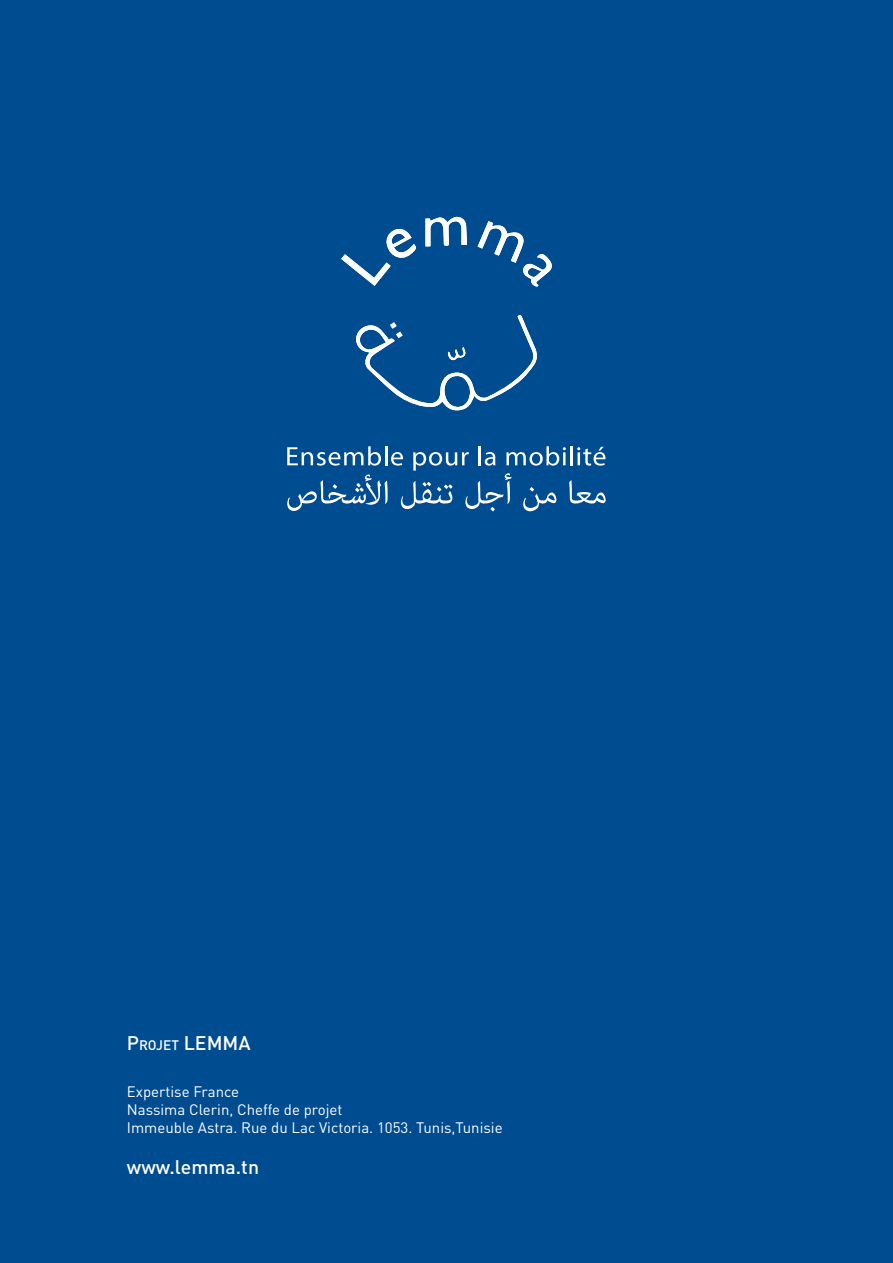
<style>
.page{position:relative;width:893px;height:1263px;background:#004c91}
.page>*{position:absolute;margin:0;border:0;box-sizing:border-box;transform-origin:0 0}
.t1{font:500 19.5px "DIN Pro";color:#fff}
.t2{font:500 19.5px "DIN Pro";color:#fff}
.t3{font:15px/18px "DIN Pro";color:#fff}
.s1{font-size:13.65px}
</style>
<div class="page">
<svg style="left:425px;top:217px;width:42px;height:29px"></svg>
<svg style="left:341px;top:229px;width:75px;height:57px"></svg>
<svg style="left:478px;top:221px;width:74px;height:66px"></svg>
<svg style="left:356px;top:315px;width:181px;height:96px"></svg>
<svg style="left:287px;top:446px;width:319px;height:65px"></svg>
<h1 class="t2" style="left:127px;top:1027px;width:71px">P<span class="s1">ROJET</span> LEMMA</h1>
<p class="t3" style="left:127px;top:1081px;width:377px">Expertise France<br>Nassima Clerin, Cheffe de projet<br>Immeuble Astra. Rue du Lac Victoria. 1053. Tunis,Tunisie</p>
<h1 class="t1" style="left:127px;top:1151px;width:134px">www.lemma.tn</h1>
</div>
